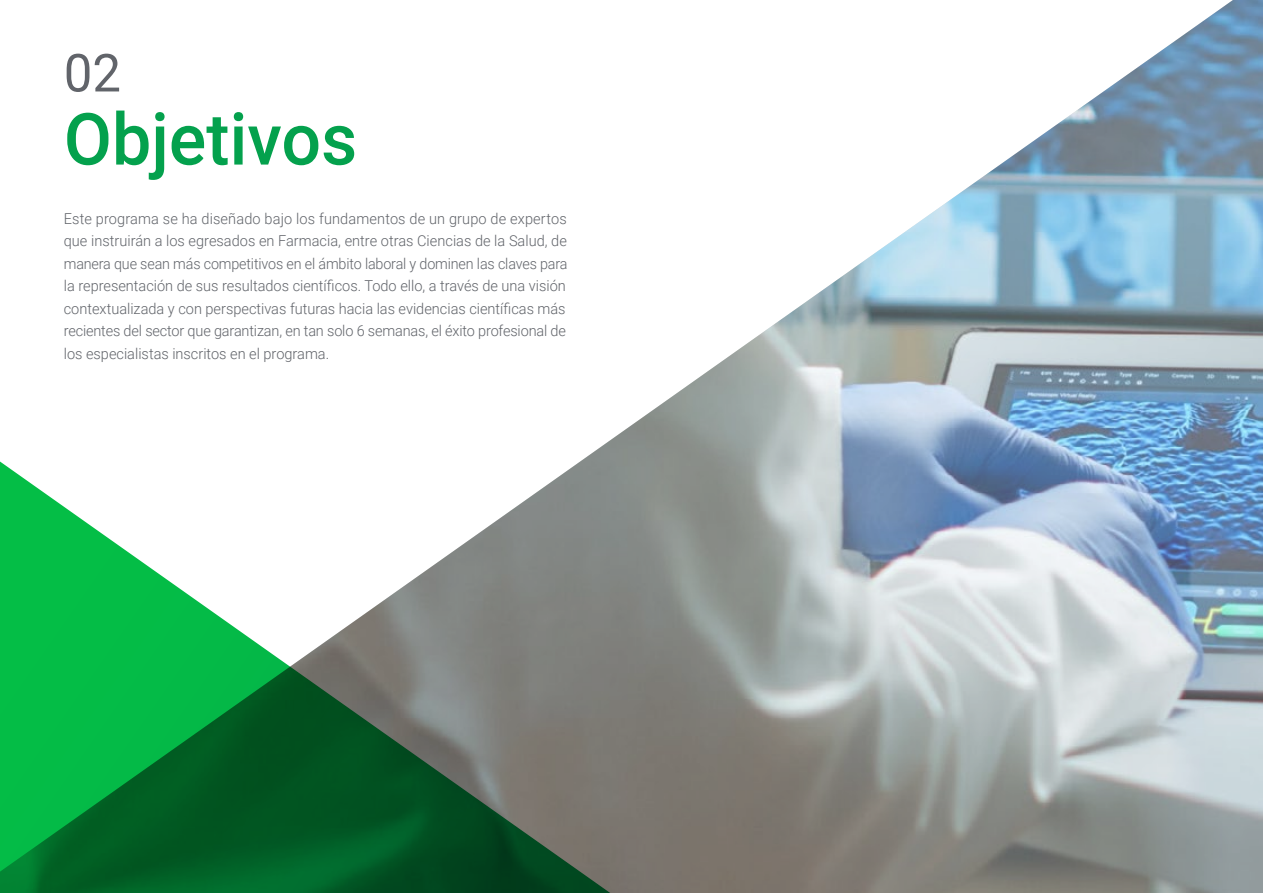
<style>
.page{position:relative;width:1263px;height:893px;background:#fff}
.page>*{position:absolute;margin:0;border:0;box-sizing:border-box;transform-origin:0 0}
.t1{font:500 72px "Roboto";color:#04a14d}
.t2{font:52.5px "Roboto";color:#61646a}
.t3{font:300 15px/22.5px "Roboto";color:#61646a}
</style>
<div class="page">
<img style="left:602px;top:0;width:661px;height:893px">
<svg style="left:0;top:446px;width:640px;height:447px"></svg>
<h2 class="t2" style="left:64px;top:36px;width:59px">02</h2>
<h1 class="t1" style="left:64px;top:89px;width:295px">Objetivos</h1>
<p class="t3" style="left:64px;top:207px;width:505px">Este programa se ha diseñado bajo los fundamentos de un grupo de expertos que instruirán a los egresados en Farmacia, entre otras Ciencias de la Salud, de manera que sean más competitivos en el ámbito laboral y dominen las claves para la representación de sus resultados científicos. Todo ello, a través de una visión contextualizada y con perspectivas futuras hacia las evidencias científicas más recientes del sector que garantizan, en tan solo 6 semanas, el éxito profesional de los especialistas inscritos en el programa.</p>
</div>
